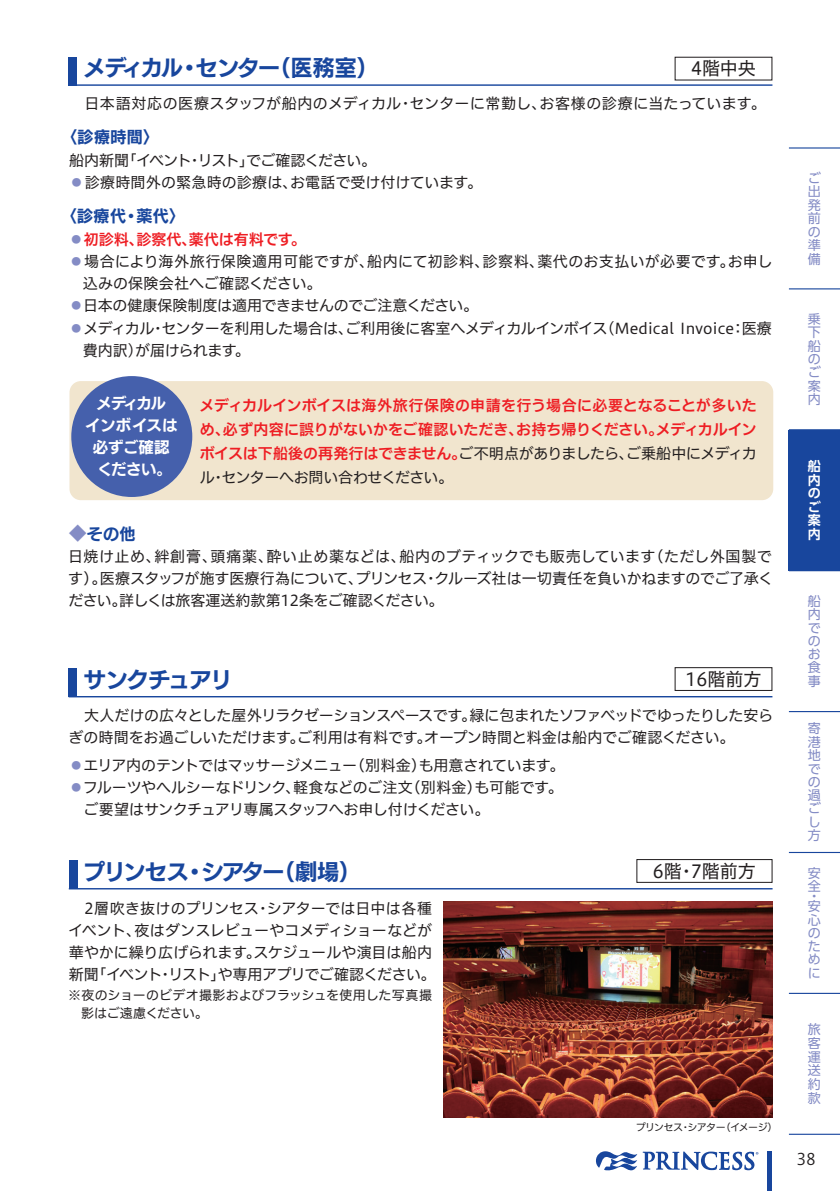
<style>
.page{position:relative;width:840px;height:1191px;background:#fff}
.page>*{position:absolute;margin:0;border:0;box-sizing:border-box;transform-origin:0 0}
.t1{font:22px "New Rodin Pro B";letter-spacing:-.05em;color:#18469d}
.t2{font:18px "Hiragino UD Sans F Std W4";color:#231f20}
.t3{font:16px "New Rodin Pro B";letter-spacing:.025em;color:#18469d}
.t4{font:16px "Hiragino UD Sans F Std W3";color:#231f20}
.t5{font:15.4px/22px "New Rodin Pro B";letter-spacing:-.02em;color:#fff;text-align:center}
.t6{font:15px/22px "Hiragino UD Sans F Std W4";letter-spacing:-.01em;color:#231f20}
.t7{font:15px/24px "Hiragino UD Sans F Std W6";letter-spacing:-.005em;color:#ee1d23}
.t8{font:15px/24px "Hiragino UD Sans F Std W4";letter-spacing:-.035em;color:#231f20}
.t9{font:15px "Hiragino UD Sans F Std W4";letter-spacing:.025em;color:#231f20}
.t10{font:15px "Hiragino UD Sans F Std W4";letter-spacing:.015em;color:#231f20}
.t11{font:13px/13.4px "UD Shin Go Pro";color:#848cc5;text-align:justify}
.t12{font:13px/18px "Hiragino UD Sans F Std W4";letter-spacing:-.01em;color:#231f20}
.t13{font:700 13px/13.6px "UD Shin Go Pro De";color:#fff;text-align:justify}
.t14{font:10px "Hiragino UD Sans F Std W4";letter-spacing:-.065em;color:#231f20}
.s1{font-family:"New Rodin Pro DB";color:#848cc5}
.s2{font-family:"Hiragino UD Sans F Std W6";color:#ee1d23}
.s3{font-size:18px;color:#848cc5}
</style>
<div class="page">
<hr style="left:69px;top:696px;width:703px;height:1px;background:#18469d">
<div style="left:69px;top:668px;width:8px;height:29px;background:#18469d"></div>
<div style="left:674px;top:667px;width:98px;height:24px;border:1px solid #231f20"></div>
<hr style="left:69px;top:888px;width:703px;height:1px;background:#18469d">
<div style="left:69px;top:860px;width:8px;height:29px;background:#18469d"></div>
<div style="left:636px;top:859px;width:136px;height:24px;border:1px solid #231f20"></div>
<img style="left:443px;top:901px;width:329px;height:216px">
<hr style="left:69px;top:84px;width:703px;height:2px;background:#18469d">
<div style="left:69px;top:57px;width:8px;height:29px;background:#18469d"></div>
<div style="left:674px;top:57px;width:98px;height:24px;border:1px solid #231f20"></div>
<div style="left:69px;top:381px;width:703px;height:119px;background:#f1e5ce;border-radius:11px"></div>
<div style="left:71px;top:376px;width:121px;height:121px;background:#4560ac;border-radius:50%"></div>
<div style="left:788px;top:430px;width:51px;height:140px;background:#18469d"></div>
<hr style="left:788px;top:147px;width:51px;height:2px;background:#18469d">
<hr style="left:788px;top:1133px;width:51px;height:1px;background:#18469d">
<hr style="left:788px;top:992px;width:51px;height:2px;background:#18469d">
<hr style="left:788px;top:852px;width:51px;height:1px;background:#18469d">
<hr style="left:788px;top:711px;width:51px;height:1px;background:#18469d">
<hr style="left:788px;top:570px;width:51px;height:1px;background:#18469d">
<hr style="left:788px;top:429px;width:51px;height:1px;background:#18469d">
<hr style="left:788px;top:288px;width:51px;height:1px;background:#18469d">
<svg style="left:596px;top:1151px;width:162px;height:19px"></svg>
<div style="left:766px;top:1151px;width:5px;height:40px;background:#18469d"></div>
<h1 class="t1" style="left:83px;top:49px;width:297px">メディカル・センター（医務室）</h1>
<p class="t2" style="left:690px;top:55px;width:66px">4階中央</p>
<p class="t10" style="left:69px;top:92px;width:698px">　日本語対応の医療スタッフが船内のメディカル・センターに常勤し、お客様の診療に当たっています。</p>
<p class="t3" style="left:61px;top:123px;width:100px">〈診療時間〉</p>
<p class="t6" style="left:69px;top:149px;width:414px">船内新聞「イベント・リスト」でご確認ください。<br><span class="s1">◦</span>診療時間外の緊急時の診療は、お電話で受け付けています。</p>
<p class="t3" style="left:61px;top:202px;width:126px">〈診療代・薬代〉</p>
<p class="t7" style="left:69px;top:227px;width:239px"><span class="s1">◦</span>初診料、診察代、薬代は有料です。</p>
<p class="t9" style="left:69px;top:250px;width:704px"><span class="s1">◦</span>場合により海外旅行保険適用可能ですが、船内にて初診料、診察料、薬代のお支払いが必要です。お申し</p>
<p class="t6" style="left:83px;top:272px;width:240px">込みの保険会社へご確認ください。</p>
<p class="t6" style="left:69px;top:294px;width:411px"><span class="s1">◦</span>日本の健康保険制度は適用できませんのでご注意ください。</p>
<p class="t6" style="left:69px;top:316px;width:704px"><span class="s1">◦</span>メディカル・センターを利用した場合は、ご利用後に客室へメディカルインボイス(Medical Invoice：医療</p>
<p class="t6" style="left:83px;top:338px;width:169px">費内訳)が届けられます。</p>
<p class="t5" style="left:85px;top:391px;width:94px">メディカル<br>インボイスは必ずご確認ください。</p>
<p class="t7" style="left:199px;top:393px;width:558px">メディカルインボイスは海外旅行保険の申請を行う場合に必要となることが多いため、必ず内容に誤りがないかをご確認いただき、お持ち帰りください。メディカルイン</p>
<p class="t8" style="left:200px;top:441px;width:558px"><span class="s2">ボイスは下船後の再発行はできません。</span>ご不明点がありましたら、ご乗船中にメディカル・センターへお問い合わせください。</p>
<p class="t3" style="left:69px;top:520px;width:68px"><span class="s3">◆</span>その他</p>
<p class="t6" style="left:68px;top:544px;width:706px;text-align:justify">日焼け止め、絆創膏、頭痛薬、酔い止め薬などは、船内のブティックでも販売しています（ただし外国製です）。医療スタッフが施す医療行為について、プリンセス・クルーズ社は一切責任を負いかねますのでご了承ください。詳しくは旅客運送約款第12条をご確認ください。</p>
<h1 class="t1" style="left:84px;top:660px;width:150px">サンクチュアリ</h1>
<p class="t2" style="left:685px;top:665px;width:77px">16階前方</p>
<p class="t6" style="left:68px;top:703px;width:706px">　大人だけの広々とした屋外リラクゼーションスペースです。緑に包まれたソファベッドでゆったりした安らぎの時間をお過ごしいただけます。ご利用は有料です。オープン時間と料金は船内でご確認ください。</p>
<p class="t6" style="left:69px;top:753px;width:497px;text-align:justify"><span class="s1">◦</span>エリア内のテントではマッサージメニュー（別料金）も用意されています。<span class="s1">◦</span>フルーツやヘルシーなドリンク、軽食などのご注文（別料金）も可能です。　ご要望はサンクチュアリ専属スタッフへお申し付けください。</p>
<h1 class="t1" style="left:83px;top:852px;width:279px">プリンセス・シアター（劇場）</h1>
<p class="t2" style="left:652px;top:857px;width:104px">6階・7階前方</p>
<p class="t6" style="left:68px;top:896px;width:369px">　2層吹き抜けのプリンセス・シアターでは日中は各種イベント、夜はダンスレビューやコメディショーなどが華やかに繰り広げられます。スケジュールや演目は船内新聞「イベント・リスト」や専用アプリでご確認ください。</p>
<p class="t12" style="left:81px;top:985px;width:352px;text-indent:-13px">※夜のショーのビデオ撮影およびフラッシュを使用した写真撮影はご遠慮ください。</p>
<p class="t14" style="left:635px;top:1119px;width:143px">プリンセス・シアター（イメージ）</p>
<p class="t11" style="left:807px;top:171px;width:15px">ご出発前の準備</p>
<p class="t11" style="left:807px;top:311px;width:15px">乗下船のご案内</p>
<p class="t13" style="left:807px;top:459px;width:15px">船内のご案内</p>
<p class="t11" style="left:807px;top:594px;width:14px">船内でのお食事</p>
<p class="t11" style="left:807px;top:721px;width:15px">寄港地での過ごし方</p>
<p class="t11" style="left:807px;top:865px;width:14px">安全</p>
<p class="t11" style="left:807px;top:891px;width:14px;line-height:9.8px">・安</p>
<p class="t11" style="left:807px;top:912px;width:14px">心のために</p>
<p class="t11" style="left:807px;top:1022px;width:14px">旅客運送約款</p>
<p class="t4" style="left:796px;top:1147px;width:21px">38</p>
</div>
